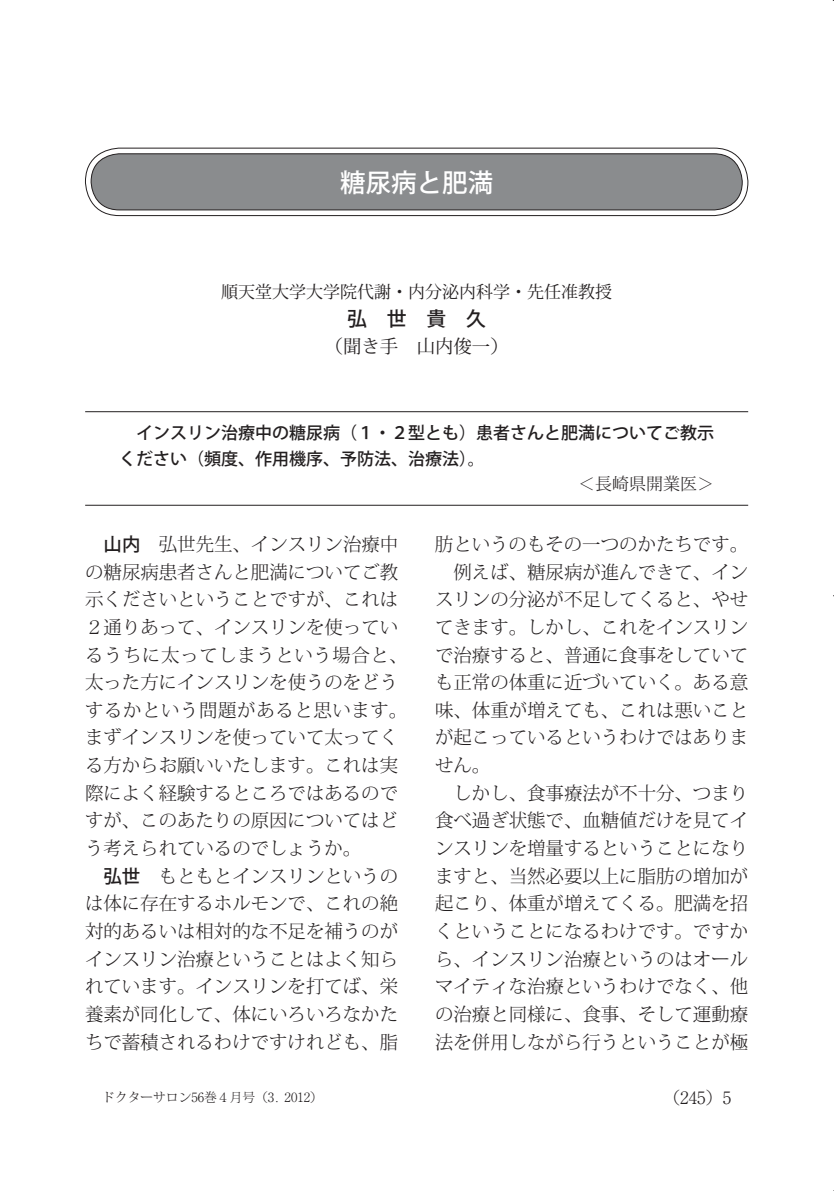
<style>
.page{position:relative;width:840px;height:1191px;background:#fff}
.page>*{position:absolute;margin:0;border:0;box-sizing:border-box;transform-origin:0 0}
.t1{font:25.6px "Koz Go Pro Medium 90 msp RKSJ H";color:#fff}
.t2{font:19.8px "Koz Go Pro Medium 90 msp RKSJ H";color:#231f20}
.t3{font:18.4px/27.6px "Koz Min Pro Light 90 msp RKSJ H";color:#231f20}
.t4{font:18.4px "Koz Min Pro Light 90 msp RKSJ H";letter-spacing:.035em;color:#231f20}
.t5{font:18.4px "Koz Min Pro Regular 90 msp RKSJ H";color:#231f20}
.t6{font:17px "Koz Go Pro Medium 90 msp RKSJ H";color:#231f20}
.t7{font:17px "Koz Min Pro Regular 90 msp RKSJ H";color:#231f20}
.t8{font:17px "Koz Min Pro Light 90 msp RKSJ H";color:#231f20}
.t9{font:17px "Ryumin Pro Light 90 msp RKSJ H";color:#231f20}
.t10{font:12.8px "Koz Min Pro Light 90 msp RKSJ H";color:#231f20}
.s1{font-family:"Ryumin Pro Light 90 msp RKSJ H"}
.s2{font-family:"Koz Go Pro Medium 90 msp RKSJ H"}
.s3{font-family:"Koz Min Pro Light 90 msp RKSJ H"}
</style>
<div class="page">
<div style="left:85px;top:148px;width:663px;height:68px;border:1px solid #231f20;border-radius:34px"></div>
<div style="left:91px;top:154px;width:651px;height:56px;background:#8a8c8e;border-radius:28px"></div>
<div style="left:91px;top:153px;width:652px;height:57px;border:1px solid #231f20;border-radius:28px"></div>
<hr style="left:85px;top:411px;width:663px;height:1px;background:#231f20">
<hr style="left:85px;top:505px;width:663px;height:1px;background:#231f20">
<p class="t1" style="left:340px;top:172px;width:155px">糖尿病と肥満</p>
<p class="t7" style="left:221px;top:285px;width:393px">順天堂大学大学院代謝・内分泌内科学・先任准教授</p>
<p class="t2" style="left:347px;top:311px;width:140px">弘　世　貴　久</p>
<p class="t5" style="left:325px;top:339px;width:186px">（聞き手　山内俊一）</p>
<p class="t6" style="left:119px;top:426px;width:597px">　インスリン治療中の糖尿病（１・２型とも）患者さんと肥満についてご教示</p>
<p class="t6" style="left:119px;top:452px;width:367px">ください（頻度、作用機序、予防法、治療法）。</p>
<p class="t8" style="left:578px;top:477px;width:138px"><span class="s1">＜</span>長崎県開業医<span class="s1">＞</span></p>
<p class="t3" style="left:104px;top:533px;width:296px"><span class="s2">山内</span>　弘世先生、インスリン治療中</p>
<p class="t3" style="left:85px;top:560px;width:315px">の糖尿病患者さんと肥満についてご教</p>
<p class="t3" style="left:85px;top:588px;width:315px">示くださいということですが、これは</p>
<p class="t3" style="left:85px;top:615px;width:315px"><span class="s1">２</span>通りあって、インスリンを使ってい</p>
<p class="t4" style="left:85px;top:647px;width:324px">るうちに太ってしまうという場合と、</p>
<p class="t3" style="left:85px;top:671px;width:315px">太った方にインスリンを使うのをどう</p>
<p class="t4" style="left:85px;top:703px;width:324px">するかという問題があると思います。</p>
<p class="t3" style="left:85px;top:726px;width:315px">まずインスリンを使っていて太ってく</p>
<p class="t3" style="left:85px;top:754px;width:315px">る方からお願いいたします。これは実</p>
<p class="t3" style="left:85px;top:781px;width:315px">際によく経験するところではあるので</p>
<p class="t3" style="left:85px;top:809px;width:315px">すが、このあたりの原因についてはど</p>
<p class="t3" style="left:85px;top:836px;width:278px">う考えられているのでしょうか。</p>
<p class="t3" style="left:103px;top:864px;width:296px"><span class="s2">弘世</span>　もともとインスリンというの</p>
<p class="t3" style="left:85px;top:892px;width:315px">は体に存在するホルモンで、これの絶</p>
<p class="t3" style="left:85px;top:919px;width:315px">対的あるいは相対的な不足を補うのが</p>
<p class="t3" style="left:85px;top:947px;width:315px">インスリン治療ということはよく知ら</p>
<p class="t3" style="left:85px;top:975px;width:315px">れています。インスリンを打てば、栄</p>
<p class="t3" style="left:85px;top:1002px;width:315px">養素が同化して、体にいろいろなかた</p>
<p class="t3" style="left:85px;top:1030px;width:315px">ちで蓄積されるわけですけれども、脂</p>
<p class="t3" style="left:435px;top:533px;width:315px">肪というのもその一つのかたちです。　例えば、糖尿病が進んできて、インスリンの分泌が不足してくると、やせてきます。しかし、これをインスリンで治療すると、普通に食事をしていても正常の体重に近づいていく。ある意味、体重が増えても、これは悪いことが起こっているというわけではありません。<br>　しかし、食事療法が不十分、つまり食べ過ぎ状態で、血糖値だけを見てインスリンを増量するということになりますと、当然必要以上に脂肪の増加が起こり、体重が増えてくる。肥満を招くということになるわけです。ですから、インスリン治療というのはオールマイティな治療というわけでなく、他の治療と同様に、食事、そして運動療法を併用しながら行うということが極</p>
<p class="t10" style="left:102px;top:1092px;width:222px">ドクターサロン<span class="s1">56</span>巻<span class="s1">４</span>月号（<span class="s1">3. 2012</span>）</p>
<p class="t9" style="left:663px;top:1091px;width:70px"><span class="s3">（</span>245<span class="s3">）</span>5</p>
</div>
